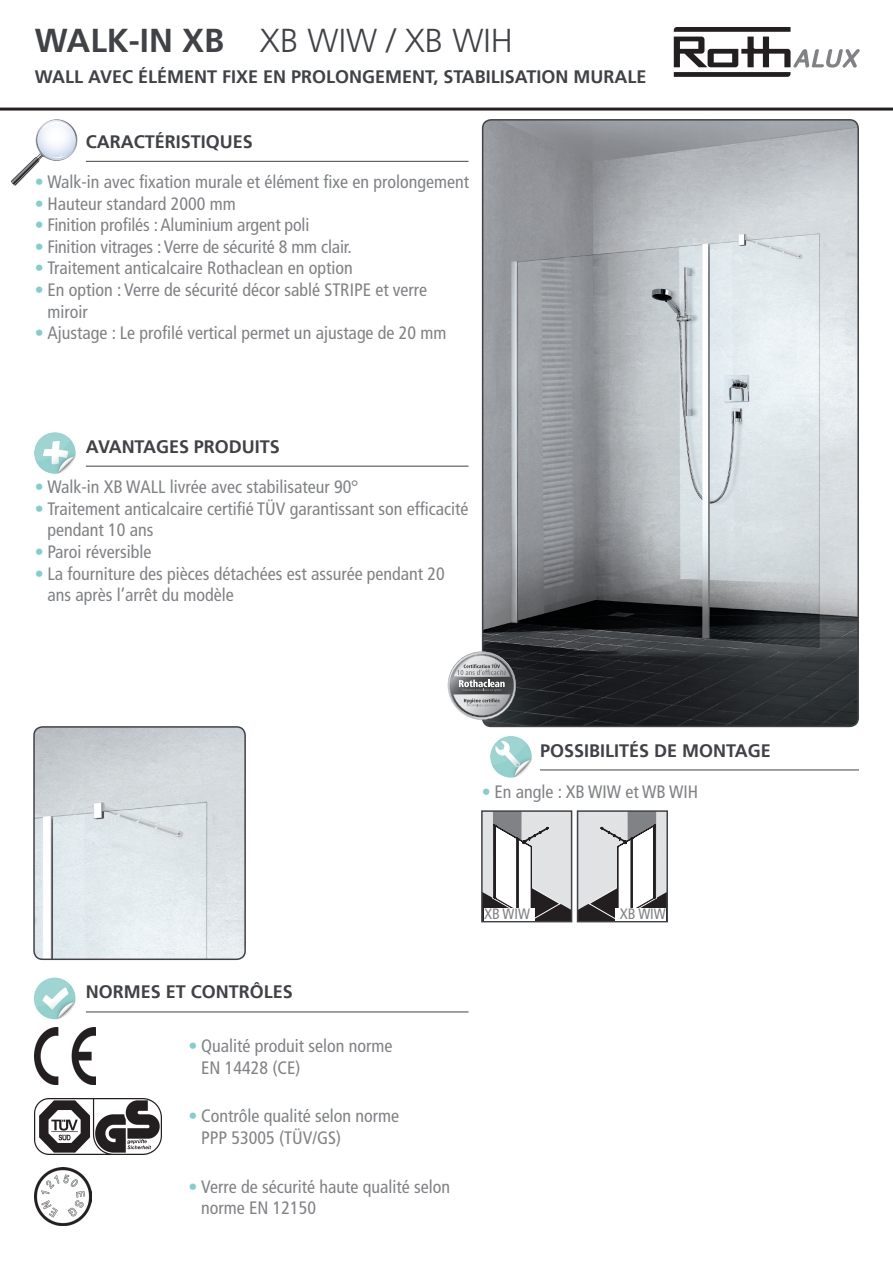
<style>
.page{position:relative;width:893px;height:1263px;background:#fff}
.page>*{position:absolute;margin:0;border:0;box-sizing:border-box;transform-origin:0 0}
.t1{font:300 33px "Frutiger";color:#404246}
.t2{font:condensed 18px/21.6px "Frutiger LT";color:#808285}
.t3{font:700 18px "Frutiger";color:#404246}
.t4{font:condensed 15px "Frutiger LT";color:#808285}
.s1{font-weight:700}
.s2{color:#81cfcd}
</style>
<div class="page">
<hr style="left:86px;top:466px;width:382px;height:1px;background:#404246">
<hr style="left:86px;top:161px;width:382px;height:1px;background:#404246">
<img style="left:10px;top:119px;width:68px;height:67px">
<img style="left:34px;top:432px;width:42px;height:42px;border-radius:21px">
<hr style="left:86px;top:1011px;width:382px;height:1px;background:#404246">
<img style="left:34px;top:977px;width:41px;height:42px;border-radius:21px">
<img style="left:34px;top:1168px;width:58px;height:57px">
<img style="left:34px;top:1098px;width:128px;height:56px">
<img style="left:34px;top:1027px;width:61px;height:58px">
<hr style="left:540px;top:769px;width:319px;height:1px;background:#404246">
<img style="left:490px;top:736px;width:42px;height:42px;border-radius:21px">
<svg style="left:0;top:27px;width:893px;height:84px"></svg>
<svg style="left:484px;top:811px;width:183px;height:111px"></svg>
<div style="left:481px;top:810px;width:91px;height:112px;border:2px solid #404246"></div>
<div style="left:484px;top:908px;width:50px;height:12px;background:#fff"></div>
<img style="left:36px;top:727px;width:209px;height:232px">
<div style="left:33px;top:726px;width:213px;height:234px;border:2px solid #404246;border-radius:9px"></div>
<img style="left:483px;top:120px;width:375px;height:606px">
<div style="left:482px;top:119px;width:377px;height:608px;border:2px solid #404246;border-radius:9px"></div>
<svg style="left:448px;top:651px;width:68px;height:69px"></svg>
<p class="t1" style="left:35px;top:22px;width:480px"><span class="s1">WALK-IN XB</span> XB WIW / XB WIH</p>
<p class="t3" style="left:35px;top:66px;width:613px">WALL AVEC ÉLÉMENT FIXE EN PROLONGEMENT, STABILISATION MURALE</p>
<p class="t3" style="left:86px;top:131px;width:169px">CARACTÉRISTIQUES</p>
<p class="t2" style="left:35px;top:171px;width:436px"><span class="s2">•</span> Walk-in avec fixation murale et élément fixe en prolongement</p>
<p class="t2" style="left:35px;top:193px;width:202px"><span class="s2">•</span> Hauteur standard 2000 mm</p>
<p class="t2" style="left:35px;top:214px;width:276px"><span class="s2">•</span> Finition profilés : Aluminium argent poli</p>
<p class="t2" style="left:35px;top:236px;width:318px"><span class="s2">•</span> Finition vitrages : Verre de sécurité 8 mm clair.</p>
<p class="t2" style="left:35px;top:257px;width:320px"><span class="s2">•</span> Traitement anticalcaire Rothaclean en option</p>
<p class="t2" style="left:48px;top:279px;width:381px;text-indent:-13px"><span class="s2">•</span> En option : Verre de sécurité décor sablé STRIPE et verre miroir</p>
<p class="t2" style="left:35px;top:322px;width:413px"><span class="s2">•</span> Ajustage : Le profilé vertical permet un ajustage de 20 mm</p>
<p class="t3" style="left:86px;top:436px;width:195px">AVANTAGES PRODUITS</p>
<p class="t2" style="left:35px;top:476px;width:325px"><span class="s2">•</span> Walk-in XB WALL livrée avec stabilisateur 90°</p>
<p class="t2" style="left:48px;top:498px;width:422px;text-indent:-13px"><span class="s2">•</span> Traitement anticalcaire certifié TÜV garantissant son efficacité pendant 10 ans</p>
<p class="t2" style="left:35px;top:541px;width:118px"><span class="s2">•</span> Paroi réversible</p>
<p class="t2" style="left:48px;top:563px;width:399px;text-indent:-13px"><span class="s2">•</span> La fourniture des pièces détachées est assurée pendant 20 ans après l’arrêt du modèle</p>
<p class="t3" style="left:540px;top:740px;width:232px">POSSIBILITÉS DE MONTAGE</p>
<p class="t2" style="left:482px;top:781px;width:218px"><span class="s2">•</span> En angle : XB WIW et WB WIH</p>
<p class="t3" style="left:86px;top:981px;width:209px">NORMES ET CONTRÔLES</p>
<p class="t2" style="left:201px;top:1035px;width:193px;text-indent:-13px"><span class="s2">•</span> Qualité produit selon norme<br>EN 14428 (CE)</p>
<p class="t2" style="left:201px;top:1105px;width:199px;text-indent:-13px"><span class="s2">•</span> Contrôle qualité selon norme<br>PPP 53005 (TÜV/GS)</p>
<p class="t2" style="left:201px;top:1176px;width:250px;text-indent:-13px"><span class="s2">•</span> Verre de sécurité haute qualité selon norme EN 12150</p>
<p class="t4" style="left:484px;top:905px;width:48px">XB WIW</p>
<p class="t4" style="left:620px;top:905px;width:48px">XB WIW</p>
</div>
